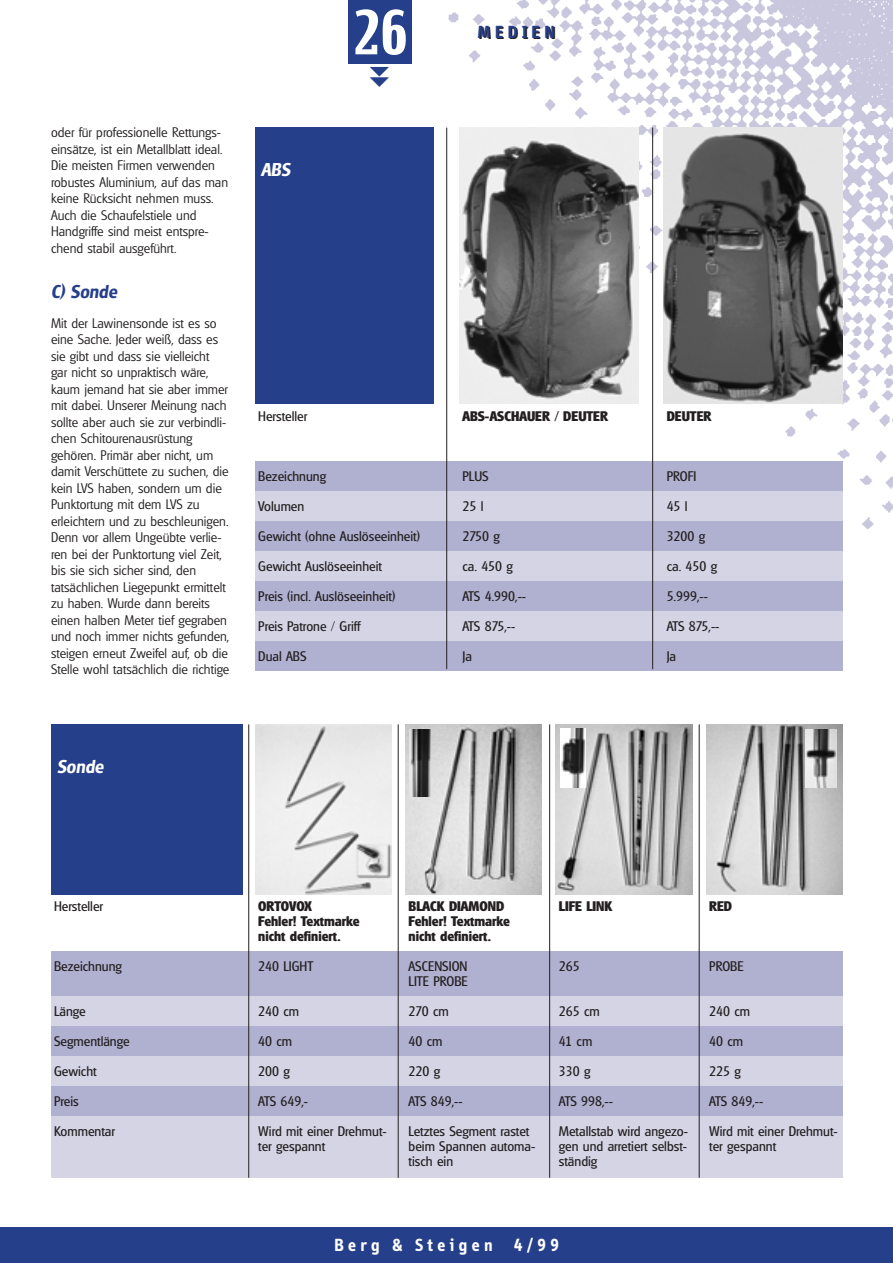
<style>
.page{position:relative;width:893px;height:1263px;background:#fff}
.page>*{position:absolute;margin:0;border:0;box-sizing:border-box;transform-origin:0 0}
.t1{font:54px "Techno";color:#fff}
.t2{font:700 18px "Info";letter-spacing:.245em;color:#fff}
.t3{font:italic 600 18px "Glasgow";color:#fff}
.t4{font:italic 600 18px "Glasgow";color:#263f8a}
.t5{font:700 18px "Info";letter-spacing:.245em;color:#231f20}
.t6{font:300 13.5px/16.5px "Glasgow";color:#231f20}
.t7{font:13.5px/15px "Glasgow";color:#231f20}
.t8{font:700 13.5px/15px "Glasgow";color:#231f20}
</style>
<div class="page">
<img style="left:446px;top:0;width:446px;height:612px">
<div style="left:1px;top:1227px;width:891px;height:35px;background:#263f8a"></div>
<div style="left:348px;top:0;width:64px;height:64px;background:#263f8a"></div>
<img style="left:459px;top:128px;width:179px;height:276px">
<img style="left:663px;top:128px;width:179px;height:276px">
<div style="left:255px;top:128px;width:179px;height:276px;background:#263f8a"></div>
<div style="left:255px;top:461px;width:587px;height:30px;background:#b0b0d0"></div>
<div style="left:255px;top:491px;width:587px;height:30px;background:#d4d4e5"></div>
<div style="left:255px;top:521px;width:587px;height:30px;background:#b0b0d0"></div>
<div style="left:255px;top:551px;width:587px;height:30px;background:#d4d4e5"></div>
<div style="left:255px;top:581px;width:587px;height:30px;background:#b0b0d0"></div>
<div style="left:255px;top:611px;width:587px;height:30px;background:#d4d4e5"></div>
<div style="left:255px;top:641px;width:587px;height:30px;background:#b0b0d0"></div>
<hr style="left:446px;top:128px;width:1px;height:541px;background:#231f20">
<hr style="left:652px;top:128px;width:1px;height:541px;background:#231f20">
<img style="left:405px;top:724px;width:136px;height:170px">
<img style="left:556px;top:724px;width:136px;height:170px">
<img style="left:706px;top:724px;width:136px;height:170px">
<div style="left:51px;top:724px;width:191px;height:170px;background:#263f8a"></div>
<div style="left:51px;top:951px;width:791px;height:45px;background:#b0b0d0"></div>
<div style="left:51px;top:996px;width:791px;height:30px;background:#d4d4e5"></div>
<div style="left:51px;top:1026px;width:791px;height:30px;background:#b0b0d0"></div>
<div style="left:51px;top:1056px;width:791px;height:30px;background:#d4d4e5"></div>
<div style="left:51px;top:1086px;width:791px;height:30px;background:#b0b0d0"></div>
<div style="left:51px;top:1116px;width:791px;height:62px;background:#d4d4e5"></div>
<hr style="left:398px;top:724px;width:1px;height:454px;background:#231f20">
<hr style="left:549px;top:724px;width:1px;height:454px;background:#231f20">
<hr style="left:698px;top:724px;width:1px;height:454px;background:#231f20">
<img style="left:255px;top:724px;width:136px;height:170px">
<hr style="left:248px;top:724px;width:1px;height:454px;background:#231f20">
<img style="left:409px;top:729px;width:22px;height:68px">
<svg style="left:560px;top:787px;width:25px;height:1px"></svg>
<img style="left:560px;top:729px;width:25px;height:58px">
<img style="left:805px;top:729px;width:32px;height:59px">
<p class="t6" style="left:51px;top:125px;width:179px">oder für professionelle Rettungs&shy;einsätze, ist ein Metallblatt ideal.<br>Die meisten Firmen verwenden robustes Aluminium, auf das man keine Rücksicht nehmen muss.<br>Auch die Schaufelstiele und<br>Handgriffe sind meist entspre&shy;chend stabil ausgeführt.</p>
<h2 class="t4" style="left:51px;top:285px;width:67px">C) Sonde</h2>
<p class="t6" style="left:51px;top:316px;width:180px">Mit der Lawinensonde ist es so eine Sache. Jeder weiß, dass es sie gibt und dass sie vielleicht<br>gar nicht so unpraktisch wäre, kaum jemand hat sie aber immer mit dabei. Unserer Meinung nach sollte aber auch sie zur verbindli&shy;chen Schitourenausrüstung gehören. Primär aber nicht, um damit Verschüttete zu suchen, die kein LVS haben, sondern um die<br>Punktortung mit dem LVS zu erleichtern und zu beschleunigen.<br>Denn vor allem Ungeübte verlie&shy;ren bei der Punktortung viel Zeit, bis sie sich sicher sind, den tatsächlichen Liegepunkt ermittelt zu haben. Wurde dann bereits einen halben Meter tief gegraben und noch immer nichts gefunden, steigen erneut Zweifel auf, ob die<br>Stelle wohl tatsächlich die richtige</p>
<h2 class="t3" style="left:261px;top:163px;width:30px">ABS</h2>
<h1 class="t1" style="left:354px;top:0;width:55px">26</h1>
<p class="t7" style="left:258px;top:410px;width:51px">Hersteller</p>
<p class="t7" style="left:258px;top:470px;width:69px">Bezeichnung</p>
<p class="t7" style="left:258px;top:500px;width:48px">Volumen</p>
<p class="t7" style="left:258px;top:530px;width:163px">Gewicht (ohne Auslöseeinheit)</p>
<p class="t7" style="left:258px;top:560px;width:125px">Gewicht Auslöseeinheit</p>
<p class="t7" style="left:258px;top:590px;width:139px">Preis (incl. Auslöseeinheit)</p>
<p class="t7" style="left:258px;top:620px;width:104px">Preis Patrone / Griff</p>
<p class="t7" style="left:258px;top:650px;width:50px">Dual ABS</p>
<h2 class="t3" style="left:57px;top:760px;width:48px">Sonde</h2>
<h2 class="t5" style="left:479px;top:26px;width:79px">MEDIEN</h2>
<p class="t8" style="left:462px;top:410px;width:147px">ABS-ASCHAUER / DEUTER</p>
<p class="t7" style="left:462px;top:470px;width:28px">PLUS</p>
<p class="t7" style="left:462px;top:500px;width:22px">25 l</p>
<p class="t7" style="left:462px;top:530px;width:39px">2750 g</p>
<p class="t7" style="left:462px;top:560px;width:52px">ca. 450 g</p>
<p class="t7" style="left:462px;top:590px;width:65px">ATS 4.990,--</p>
<p class="t7" style="left:462px;top:620px;width:54px">ATS 875,--</p>
<p class="t7" style="left:462px;top:650px;width:11px">Ja</p>
<p class="t8" style="left:666px;top:410px;width:46px">DEUTER</p>
<p class="t7" style="left:666px;top:470px;width:31px">PROFI</p>
<p class="t7" style="left:666px;top:500px;width:22px">45 l</p>
<p class="t7" style="left:666px;top:530px;width:40px">3200 g</p>
<p class="t7" style="left:666px;top:560px;width:52px">ca. 450 g</p>
<p class="t7" style="left:666px;top:590px;width:43px">5.999,--</p>
<p class="t7" style="left:666px;top:620px;width:54px">ATS 875,--</p>
<p class="t7" style="left:666px;top:650px;width:11px">Ja</p>
<p class="t7" style="left:54px;top:900px;width:51px">Hersteller</p>
<p class="t7" style="left:54px;top:960px;width:69px">Bezeichnung</p>
<p class="t7" style="left:54px;top:1005px;width:33px">Länge</p>
<p class="t7" style="left:54px;top:1035px;width:77px">Segmentlänge</p>
<p class="t7" style="left:54px;top:1065px;width:44px">Gewicht</p>
<p class="t7" style="left:54px;top:1095px;width:26px">Preis</p>
<p class="t7" style="left:54px;top:1125px;width:63px">Kommentar</p>
<p class="t8" style="left:258px;top:900px;width:103px">ORTOVOX<br>Fehler! Textmarke nicht definiert.</p>
<p class="t7" style="left:258px;top:960px;width:57px">240 LIGHT</p>
<p class="t7" style="left:258px;top:1005px;width:42px">240 cm</p>
<p class="t7" style="left:258px;top:1035px;width:35px">40 cm</p>
<p class="t7" style="left:258px;top:1065px;width:33px">200 g</p>
<p class="t7" style="left:258px;top:1095px;width:51px">ATS 649,-</p>
<p class="t7" style="left:258px;top:1125px;width:130px">Wird mit einer Drehmut&shy;ter gespannt</p>
<p class="t8" style="left:408px;top:900px;width:103px">BLACK DIAMOND<br>Fehler! Textmarke nicht definiert.</p>
<p class="t7" style="left:408px;top:960px;width:61px">ASCENSION<br>LITE PROBE</p>
<p class="t7" style="left:408px;top:1005px;width:42px">270 cm</p>
<p class="t7" style="left:408px;top:1035px;width:35px">40 cm</p>
<p class="t7" style="left:408px;top:1065px;width:33px">220 g</p>
<p class="t7" style="left:408px;top:1095px;width:56px">ATS 849,--</p>
<p class="t7" style="left:408px;top:1125px;width:128px">Letztes Segment rastet beim Spannen automa&shy;tisch ein</p>
<p class="t8" style="left:559px;top:900px;width:55px">LIFE LINK</p>
<p class="t7" style="left:559px;top:960px;width:22px">265</p>
<p class="t7" style="left:559px;top:1005px;width:42px">265 cm</p>
<p class="t7" style="left:559px;top:1035px;width:35px">41 cm</p>
<p class="t7" style="left:559px;top:1065px;width:33px">330 g</p>
<p class="t7" style="left:559px;top:1095px;width:56px">ATS 998,--</p>
<p class="t7" style="left:559px;top:1125px;width:131px;text-align:justify">Metallstab wird angezo&shy;gen und arretiert selbst&shy;ständig</p>
<p class="t8" style="left:709px;top:900px;width:24px">RED</p>
<p class="t7" style="left:709px;top:960px;width:36px">PROBE</p>
<p class="t7" style="left:709px;top:1005px;width:42px">240 cm</p>
<p class="t7" style="left:709px;top:1035px;width:35px">40 cm</p>
<p class="t7" style="left:709px;top:1065px;width:33px">225 g</p>
<p class="t7" style="left:709px;top:1095px;width:56px">ATS 849,--</p>
<p class="t7" style="left:709px;top:1125px;width:130px">Wird mit einer Drehmut&shy;ter gespannt</p>
<h2 class="t2" style="left:334px;top:1238px;width:226px">Berg &amp; Steigen 4/99</h2>
</div>
